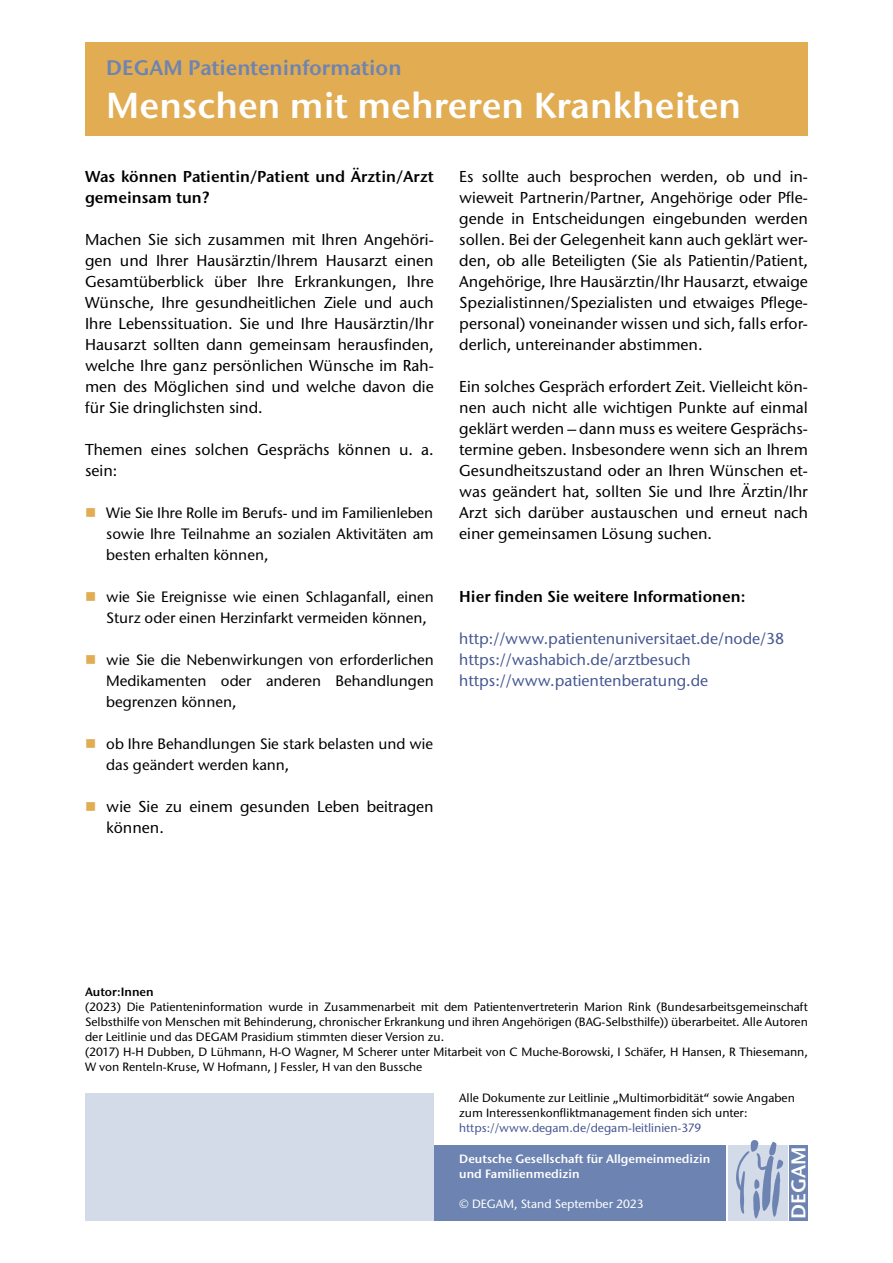
<style>
.page{position:relative;width:893px;height:1263px;background:#fff}
.page>*{position:absolute;margin:0;border:0;box-sizing:border-box;transform-origin:0 0}
.t1{font:600 36px "Stone Sans ITC Pro";color:#fff}
.t2{font:600 21px "Stone Sans ITC Pro";color:#6d84b2}
.t3{font:600 19.8px "Stone Sans ITC Pro";letter-spacing:.005em;color:#fff}
.t4{font:500 15.75px/21px "Stone Sans ITC Std";color:#000;text-align:justify}
.t5{font:500 15.75px/21px "Stone Sans ITC Std";color:#465792}
.t6{font:600 15.75px/21px "Stone Sans ITC Pro";color:#000}
.t7{font:500 15px/21px "Stone Sans ITC Std";color:#000;text-align:justify}
.t8{font:500 12px/15px "Stone Sans ITC Std";color:#000}
.t9{font:600 12px/15px "Stone Sans ITC Pro";color:#fff}
.t10{font:500 12px "Stone Sans ITC Std";color:#465792}
.t11{font:500 12px "Stone Sans ITC Std";color:#fff}
.t12{font:600 12px "Stone Sans ITC Pro";color:#000}
.s1{color:#e1ac52}
</style>
<div class="page">
<div style="left:85px;top:43px;width:723px;height:93px;background:#e1ac52"></div>
<div style="left:85px;top:1145px;width:641px;height:75px;background:#6d84b2"></div>
<div style="left:728px;top:1145px;width:59px;height:75px;background:#d3dae8"></div>
<div style="left:789px;top:1145px;width:19px;height:75px;background:#6d84b2"></div>
<svg style="left:736px;top:1140px;width:47px;height:78px"></svg>
<div style="left:85px;top:1093px;width:349px;height:127px;background:#d3dae8"></div>
<h2 class="t2" style="left:106px;top:54px;width:297px">DEGAM Patienteninformation</h2>
<h1 class="t1" style="left:106px;top:83px;width:636px">Menschen mit mehreren Krankheiten</h1>
<p class="t6" style="left:85px;top:166px;width:350px">Was können Patientin/Patient und Ärztin/Arzt gemeinsam tun?</p>
<p class="t4" style="left:85px;top:229px;width:350px">Machen Sie sich zusammen mit Ihren Angehöri&shy;gen und Ihrer Hausärztin/Ihrem Hausarzt einen Gesamtüberblick über Ihre Erkrankungen, Ihre Wünsche, Ihre gesundheitlichen Ziele und auch Ihre Lebenssituation. Sie und Ihre Hausärztin/Ihr Hausarzt sollten dann gemeinsam herausfinden, welche Ihre ganz persönlichen Wünsche im Rah&shy;men des Möglichen sind und welche davon die für Sie dringlichsten sind.</p>
<p class="t4" style="left:85px;top:439px;width:350px">Themen eines solchen Gesprächs können u. a. sein:</p>
<p class="t7" style="left:106px;top:502px;width:329px;text-indent:-21px"><span class="s1">■</span> Wie Sie Ihre Rolle im Berufs- und im Familienleben sowie Ihre Teilnahme an sozialen Aktivitäten am besten erhalten können,</p>
<p class="t7" style="left:106px;top:586px;width:329px;text-indent:-21px"><span class="s1">■</span> wie Sie Ereignisse wie einen Schlaganfall, einen<br>Sturz oder einen Herzinfarkt vermeiden können,</p>
<p class="t7" style="left:106px;top:649px;width:329px;text-indent:-21px"><span class="s1">■</span> wie Sie die Nebenwirkungen von erforderlichen Medikamenten oder anderen Behandlungen begrenzen können,</p>
<p class="t7" style="left:106px;top:733px;width:328px;text-indent:-21px"><span class="s1">■</span> ob Ihre Behandlungen Sie stark belasten und wie das geändert werden kann,</p>
<p class="t4" style="left:106px;top:796px;width:329px;text-indent:-21px"><span class="s1">■</span> wie Sie zu einem gesunden Leben beitragen können.</p>
<p class="t4" style="left:459px;top:166px;width:350px">Es sollte auch besprochen werden, ob und in&shy;wieweit Partnerin/Partner, Angehörige oder Pfle&shy;gende in Entscheidungen eingebunden werden sollen. Bei der Gelegenheit kann auch geklärt wer&shy;den, ob alle Beteiligten (Sie als Patientin/Patient, Angehörige, Ihre Hausärztin/Ihr Hausarzt, etwaige Spezialistinnen/Spezialisten und etwaiges Pflege&shy;personal) voneinander wissen und sich, falls erfor&shy;derlich, untereinander abstimmen.</p>
<p class="t4" style="left:459px;top:376px;width:350px">Ein solches Gespräch erfordert Zeit. Vielleicht kön&shy;nen auch nicht alle wichtigen Punkte auf einmal geklärt werden – dann muss es weitere Gesprächs&shy;termine geben. Insbesondere wenn sich an Ihrem Gesundheitszustand oder an Ihren Wünschen et&shy;was geändert hat, sollten Sie und Ihre Ärztin/Ihr Arzt sich darüber austauschen und erneut nach einer gemeinsamen Lösung suchen.</p>
<p class="t6" style="left:459px;top:586px;width:288px">Hier finden Sie weitere Informationen:</p>
<p class="t5" style="left:459px;top:627px;width:326px">http://www.patientenuniversitaet.de/node/38 https://washabich.de/arztbesuch https://www.patientenberatung.de</p>
<p class="t12" style="left:85px;top:985px;width:70px">Autor:Innen</p>
<p class="t8" style="left:85px;top:1000px;width:724px">(2023) Die Patienteninformation wurde in Zusammenarbeit mit dem Patientenvertreterin Marion Rink (Bundesarbeitsgemeinschaft Selbsthilfe von Menschen mit Behinderung, chronischer Erkrankung und ihren Angehörigen (BAG-Selbsthilfe)) überarbeitet. Alle Autoren der Leitlinie und das DEGAM Prasidium stimmten dieser Version zu.<br>(2017) H-H Dubben, D Lühmann, H-O Wagner, M Scherer unter Mitarbeit von C Muche-Borowski, I Schäfer, H Hansen, R Thiesemann, W von Renteln-Kruse, W Hofmann, J Fessler, H van den Bussche</p>
<p class="t8" style="left:459px;top:1090px;width:337px">Alle Dokumente zur Leitlinie „Multimorbidität“ sowie Angaben zum Interessenkonfliktmanagement finden sich unter:</p>
<p class="t10" style="left:459px;top:1120px;width:244px">https://www.degam.de/degam-leitlinien-379</p>
<p class="t9" style="left:459px;top:1152px;width:253px">Deutsche Gesellschaft für Allgemeinmedizin und Familienmedizin</p>
<p class="t11" style="left:459px;top:1197px;width:186px">© DEGAM, Stand September 2023</p>
<p class="t3" style="left:786px;top:1219px;width:74px;rotate:-90deg">DEGAM</p>
</div>
